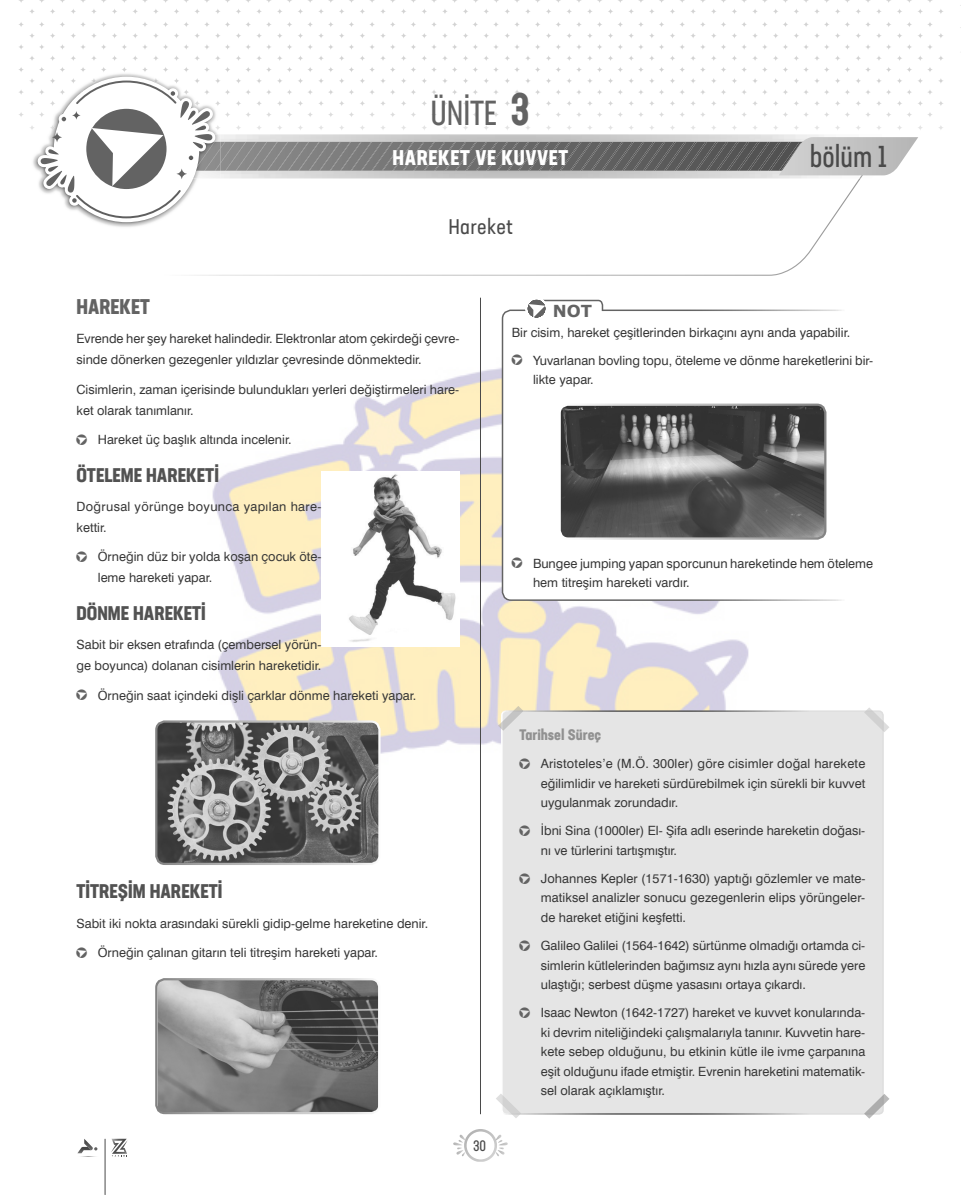
<style>
.page{position:relative;width:961px;height:1195px;background:#fff}
.page>*{position:absolute;margin:0;border:0;box-sizing:border-box;transform-origin:0 0}
.t1{font:34.5px "Neusa Next Std Compact";color:#636363}
.t2{font:30px "Neusa Next Std Compact";color:#4a4a4a}
.t3{font:700 condensed 21px "Neusa Next Std";letter-spacing:.03em;color:#fff}
.t4{font:condensed 21px "Neusa Next Std";letter-spacing:.02em;color:#4a4a4a}
.t5{font:700 condensed 21px "Neusa Next Std";color:#636363}
.t6{font:700 condensed 19.5px "Neusa Next Std";color:#525252}
.t7{font:700 16.5px "Verdana";color:#636363}
.t8{font:700 condensed 15px "Neusa Next Std";color:#919191}
.t9{font:15px "Neusa Next Std Compact";color:#4a4a4a}
.t10{font:12.75px/19.5px "Swis 721 BT Roman";color:#363636}
.t11{font:12.75px/20.9px "Swis 721 BT Roman";letter-spacing:.025em;color:#363636}
.s1{font-weight:500;font-size:45px}
.s2{font-family:"MADDELOGO";font-size:13.5px;color:#636363}
</style>
<div class="page">
<img style="left:19px;top:0;width:942px;height:1195px">
<hr style="left:480px;top:298px;width:1px;height:816px;background:#4a4a4a">
<svg style="left:453px;top:1129px;width:55px;height:33px"></svg>
<svg style="left:77px;top:1139px;width:22px;height:18px"></svg>
<hr style="left:105px;top:1139px;width:1px;height:55px;background:#4a4a4a">
<svg style="left:111px;top:1139px;width:17px;height:18px"></svg>
<img style="left:75px;top:218px;width:786px;height:58px">
<img style="left:617px;top:67px;width:316px;height:5px">
<svg style="left:628px;top:9px;width:316px;height:5px"></svg>
<svg style="left:431px;top:0;width:502px;height:3px"></svg>
<img style="left:31px;top:95px;width:189px;height:134px">
<img style="left:31px;top:72px;width:189px;height:23px">
<svg style="left:37px;top:81px;width:881px;height:137px"></svg>
<img style="left:321px;top:471px;width:138px;height:175px">
<img style="left:156px;top:721px;width:223px;height:143px">
<div style="left:155px;top:720px;width:226px;height:145px;border:2px solid #fff;border-radius:9px"></div>
<img style="left:158px;top:979px;width:220px;height:134px">
<div style="left:155px;top:978px;width:226px;height:136px;border:2px solid #fff;border-radius:9px"></div>
<div style="left:502px;top:711px;width:381px;height:403px;background:#e5e5e5;border-radius:4px"></div>
<div style="left:501px;top:710px;width:383px;height:405px;border:2px solid #fff;border-radius:4px"></div>
<svg style="left:496px;top:1093px;width:25px;height:25px"></svg>
<svg style="left:864px;top:1094px;width:25px;height:25px"></svg>
<svg style="left:498px;top:706px;width:25px;height:25px"></svg>
<svg style="left:864px;top:707px;width:25px;height:25px"></svg>
<div style="left:502px;top:310px;width:382px;height:290px;background:#fff;border-radius:9px"></div>
<img style="left:562px;top:405px;width:263px;height:132px">
<div style="left:559px;top:404px;width:267px;height:136px;border:2px solid #fff;border-radius:9px"></div>
<div style="left:502px;top:309px;width:382px;height:292px;border:2px solid #fff;border-radius:9px"></div>
<svg style="left:525px;top:297px;width:79px;height:21px"></svg>
<h1 class="t1" style="left:431px;top:91px;width:101px">ÜNİTE <span class="s1">3</span></h1>
<h3 class="t3" style="left:393px;top:144px;width:177px">HAREKET VE KUVVET</h3>
<h2 class="t2" style="left:810px;top:138px;width:79px">bölüm 1</h2>
<h3 class="t4" style="left:448px;top:214px;width:66px">Hareket</h3>
<h3 class="t5" style="left:77px;top:293px;width:75px">HAREKET</h3>
<p class="t10" style="left:77px;top:328px;width:384px;line-height:20.9px">Evrende her şey hareket halindedir. Elektronlar atom çekirdeği çevre&shy;sinde dönerken gezegenler yıldızlar çevresinde dönmektedir.</p>
<p class="t10" style="left:77px;top:378px;width:384px;line-height:20.9px">Cisimlerin, zaman içerisinde bulundukları yerleri değiştirmeleri hare&shy;ket olarak tanımlanır.</p>
<p class="t10" style="left:77px;top:429px;width:217px"><span class="s2">h</span> Hareket üç başlık altında incelenir.</p>
<h3 class="t6" style="left:77px;top:462px;width:144px">ÖTELEME HAREKETİ</h3>
<p class="t11" style="left:77px;top:496px;width:246px">Doğrusal yörünge boyunca yapılan hare&shy;kettir.</p>
<p class="t10" style="left:98px;top:546px;width:225px;line-height:20.9px;text-indent:-21px"><span class="s2">h</span> Örneğin düz bir yolda koşan çocuk öte&shy;leme hareketi yapar.</p>
<h3 class="t6" style="left:77px;top:600px;width:131px">DÖNME HAREKETİ</h3>
<p class="t10" style="left:77px;top:634px;width:246px;line-height:20.9px">Sabit bir eksen etrafında (çembersel yörün&shy;ge boyunca) dolanan cisimlerin hareketidir.</p>
<p class="t10" style="left:77px;top:685px;width:341px"><span class="s2">h</span> Örneğin saat içindeki dişli çarklar dönme hareketi yapar.</p>
<h3 class="t6" style="left:77px;top:879px;width:147px">TİTREŞİM HAREKETİ</h3>
<p class="t10" style="left:77px;top:913px;width:353px">Sabit iki nokta arasındaki sürekli gidip-gelme hareketine denir.</p>
<p class="t10" style="left:77px;top:943px;width:303px"><span class="s2">h</span> Örneğin çalınan gitarın teli titreşim hareketi yapar.</p>
<p class="t9" style="left:473px;top:1137px;width:15px">30</p>
<p class="t7" style="left:553px;top:299px;width:41px">NOT</p>
<p class="t10" style="left:512px;top:318px;width:363px;line-height:28px">Bir cisim, hareket çeşitlerinden birkaçını aynı anda yapabilir.<br><span class="s2">h</span> Yuvarlanan bovling topu, öteleme ve dönme hareketlerini bir-</p>
<p class="t10" style="left:533px;top:370px;width:62px">likte yapar.</p>
<p class="t10" style="left:533px;top:553px;width:342px;text-indent:-21px"><span class="s2">h</span> Bungee jumping yapan sporcunun hareketinde hem öteleme hem titreşim hareketi vardır.</p>
<p class="t8" style="left:520px;top:725px;width:83px">Tarihsel Süreç</p>
<p class="t10" style="left:541px;top:754px;width:326px;text-align:justify;text-indent:-21px"><span class="s2">h</span> Aristoteles’e (M.Ö. 300ler) göre cisimler doğal harekete eğilimlidir ve hareketi sürdürebilmek için sürekli bir kuvvet uygulanmak zorundadır.</p>
<p class="t10" style="left:541px;top:821px;width:326px;text-indent:-21px"><span class="s2">h</span> İbni Sina (1000ler) El- Şifa adlı eserinde hareketin doğası&shy;nı ve türlerini tartışmıştır.</p>
<p class="t10" style="left:541px;top:868px;width:326px;text-align:justify;text-indent:-21px"><span class="s2">h</span> Johannes Kepler (1571-1630) yaptığı gözlemler ve mate&shy;matiksel analizler sonucu gezegenlerin elips yörüngeler&shy;de hareket etiğini keşfetti.</p>
<p class="t10" style="left:541px;top:935px;width:326px;text-align:justify;text-indent:-21px"><span class="s2">h</span> Galileo Galilei (1564-1642) sürtünme olmadığı ortamda ci&shy;simlerin kütlelerinden bağımsız aynı hızla aynı sürede yere ulaştığı; serbest düşme yasasını ortaya çıkardı.</p>
<p class="t10" style="left:541px;top:1002px;width:326px;text-align:justify;text-indent:-21px"><span class="s2">h</span> Isaac Newton (1642-1727) hareket ve kuvvet konularında&shy;ki devrim niteliğindeki çalışmalarıyla tanınır. Kuvvetin hare&shy;kete sebep olduğunu, bu etkinin kütle ile ivme çarpanına eşit olduğunu ifade etmiştir. Evrenin hareketini matematik&shy;sel olarak açıklamıştır.</p>
</div>
